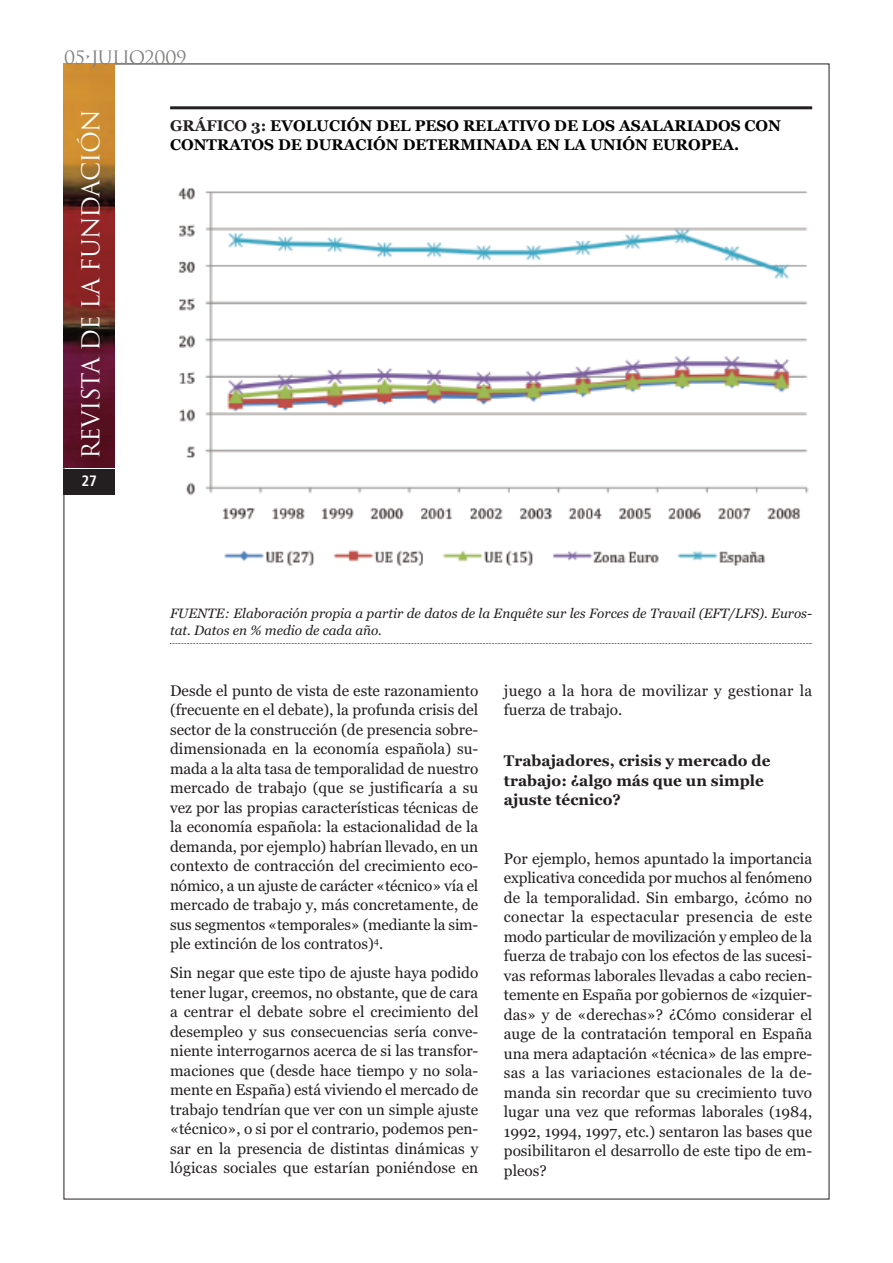
<style>
.page{position:relative;width:893px;height:1263px;background:#fff}
.page>*{position:absolute;margin:0;border:0;box-sizing:border-box;transform-origin:0 0}
.t1{font:24px "Trajan";letter-spacing:-.04em;color:#fff}
.t2{font:18px "Trajan";letter-spacing:-.04em;color:#807f7d}
.t3{font:15.3px/19.5px "Georgia";color:#231f20;text-align:justify}
.t4{font:700 15.3px/19.5px "Georgia";color:#000}
.t5{font:700 15.3px/19.5px "Georgia";color:#231f20}
.t6{font:15.3px/19.5px "Georgia";letter-spacing:.02em;color:#231f20}
.t7{font:700 condensed 15px "Frutiger";color:#fff}
.t8{font:italic 13.5px/16.5px "Georgia";color:#231f20}
.s1{color:#231f20}
</style>
<div class="page">
<div style="left:64px;top:469px;width:51px;height:25px;background:#231f20"></div>
<img style="left:64px;top:64px;width:51px;height:404px">
<hr style="left:170px;top:106px;width:642px;height:3px;background:#231f20">
<svg style="left:170px;top:643px;width:642px;height:1px"></svg>
<img style="left:178px;top:187px;width:631px;height:379px">
<p class="t2" style="left:64px;top:46px;width:125px">05•JULIO2009</p>
<p class="t1" style="left:76px;top:459px;width:351px;rotate:-90deg">revista DE LA FUNDACIÓN</p>
<p class="t7" style="left:81px;top:471px;width:17px">27</p>
<p class="t4" style="left:170px;top:115px;width:612px"><span class="s1">GRÁFICO 3:</span> EVOLUCIÓN DEL PESO RELATIVO DE LOS ASALARIADOS CON<br>CONTRATOS DE DURACIÓN DETERMINADA EN LA UNIÓN EUROPEA.</p>
<p class="t8" style="left:170px;top:605px;width:644px">FUENTE: Elaboración propia a partir de datos de la Enquête sur les Forces de Travail (EFT/LFS). Euros&shy;tat. Datos en % medio de cada año.</p>
<p class="t3" style="left:170px;top:680px;width:310px">Desde el punto de vista de este razonamiento (frecuente en el debate), la profunda crisis del sector de la construcción (de presencia sobre&shy;dimensionada en la economía española) su&shy;mada a la alta tasa de temporalidad de nuestro mercado de trabajo (que se justificaría a su vez por las propias características técnicas de la economía española: la estacionalidad de la demanda, por ejemplo) habrían llevado, en un contexto de contracción del crecimiento eco&shy;nómico, a un ajuste de carácter «técnico» vía el mercado de trabajo y, más concretamente, de sus segmentos «temporales» (mediante la sim&shy;ple extinción de los contratos)<sup>4</sup>.</p>
<p class="t3" style="left:170px;top:963px;width:310px">Sin negar que este tipo de ajuste haya podido tener lugar, creemos, no obstante, que de cara a centrar el debate sobre el crecimiento del desempleo y sus consecuencias sería conve&shy;niente interrogarnos acerca de si las transfor&shy;maciones que (desde hace tiempo y no sola&shy;mente en España) está viviendo el mercado de trabajo tendrían que ver con un simple ajuste «técnico», o si por el contrario, podemos pen&shy;sar en la presencia de distintas dinámicas y lógicas sociales que estarían poniéndose en</p>
<p class="t6" style="left:504px;top:680px;width:310px">juego a la hora de movilizar y gestionar la fuerza de trabajo.</p>
<p class="t5" style="left:504px;top:751px;width:268px">Trabajadores, crisis y mercado de trabajo: ¿algo más que un simple ajuste técnico?</p>
<p class="t3" style="left:504px;top:848px;width:310px">Por ejemplo, hemos apuntado la importancia explicativa concedida por muchos al fenómeno de la temporalidad. Sin embargo, ¿cómo no conectar la espectacular presencia de este modo particular de movilización y empleo de la fuerza de trabajo con los efectos de las sucesi&shy;vas reformas laborales llevadas a cabo recien&shy;temente en España por gobiernos de «izquier&shy;das» y de «derechas»? ¿Cómo considerar el auge de la contratación temporal en España una mera adaptación «técnica» de las empre&shy;sas a las variaciones estacionales de la de&shy;manda sin recordar que su crecimiento tuvo lugar una vez que reformas laborales (1984, 1992, 1994, 1997, etc.) sentaron las bases que posibilitaron el desarrollo de este tipo de em&shy;pleos?</p>
</div>
